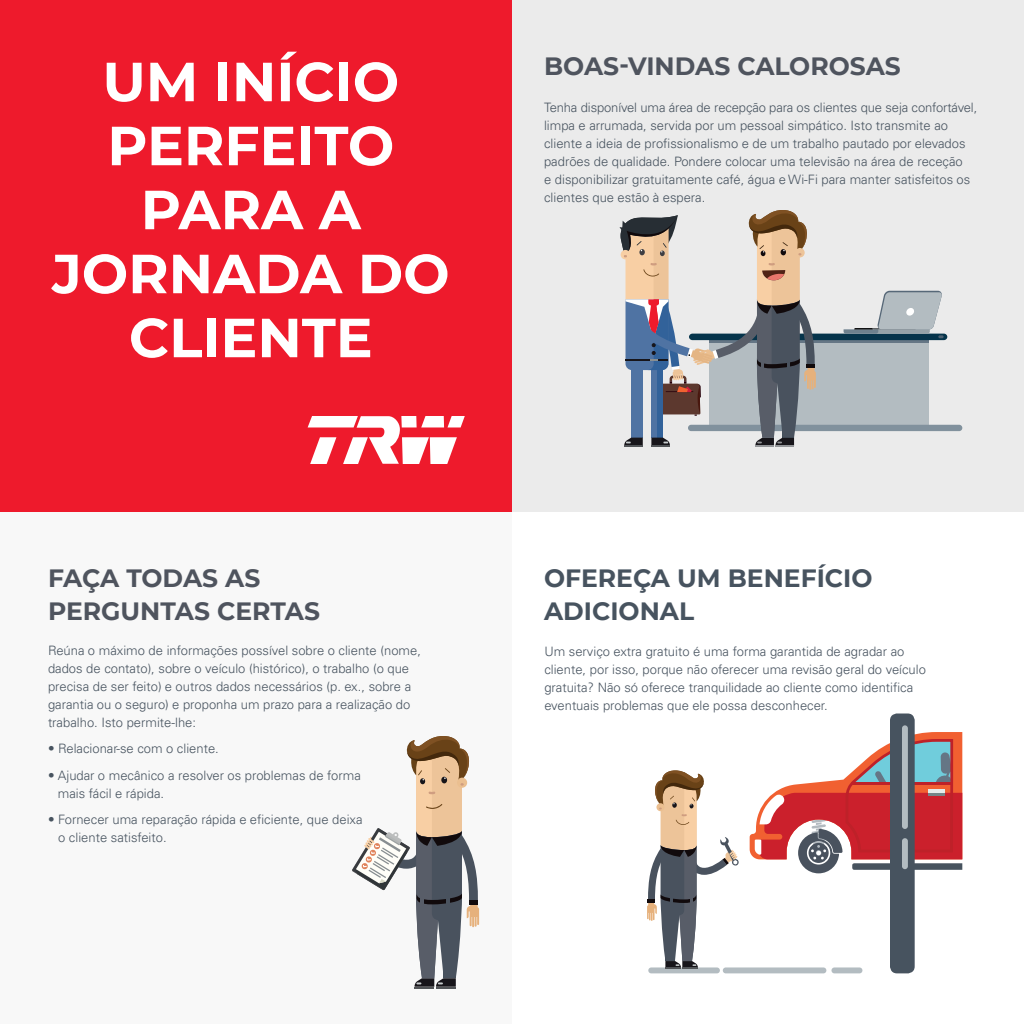
<style>
.page{position:relative;width:1024px;height:1024px;background:#fff}
.page>*{position:absolute;margin:0;border:0;box-sizing:border-box;transform-origin:0 0}
.t1{font:700 55px/64px "Montserrat";color:#fff;text-align:center}
.t2{font:700 25px/33px "Montserrat";color:#4f545e}
.t3{font:700 25px/33px "Montserrat";color:#47535f}
.justification{font:300 13px/18px "Univers LT Pro 45";color:#47535f}
</style>
<div class="page">
<div style="left:0;top:0;width:512px;height:513px;background:#ee1a2c"></div>
<div style="left:512px;top:0;width:512px;height:513px;background:#ebebeb"></div>
<div style="left:0;top:513px;width:512px;height:511px;background:#f8f8f8"></div>
<div style="left:710px;top:340px;width:219px;height:88px;background:#b3bcc1"></div>
<hr style="left:710px;top:340px;width:219px;height:2px;background:#657685">
<div style="left:688px;top:425px;width:274px;height:6px;background:#81919d;border-radius:3px"></div>
<div style="left:689px;top:334px;width:258px;height:6px;background:#05344b;border-radius:3px"></div>
<svg style="left:844px;top:291px;width:100px;height:47px"></svg>
<svg style="left:619px;top:210px;width:197px;height:237px"></svg>
<div style="left:831px;top:967px;width:31px;height:6px;background:#b3bcc1;border-radius:3px"></div>
<div style="left:648px;top:967px;width:72px;height:6px;background:#b3bcc1;border-radius:3px"></div>
<div style="left:723px;top:967px;width:103px;height:6px;background:#b3bcc1;border-radius:3px"></div>
<svg style="left:647px;top:770px;width:92px;height:199px"></svg>
<svg style="left:308px;top:416px;width:157px;height:48px"></svg>
<div style="left:890px;top:714px;width:25px;height:259px;background:#47535f;border-radius:7px"></div>
<svg style="left:750px;top:732px;width:212px;height:141px"></svg>
<div style="left:902px;top:725px;width:6px;height:104px;background:#b3bcc1;border-radius:3px"></div>
<div style="left:902px;top:838px;width:6px;height:31px;background:#b3bcc1;border-radius:3px"></div>
<svg style="left:352px;top:736px;width:127px;height:253px"></svg>
<p class="t1" style="left:52px;top:47px;width:399px">UM INÍCIO<br>PERFEITO<br>PARA A<br>JORNADA DO<br>CLIENTE</p>
<p class="t2" style="left:544px;top:49px;width:358px">BOAS-VINDAS CALOROSAS</p>
<p class="justification" style="left:544px;top:98px;width:435px">Tenha disponível uma área de recepção para os clientes que seja confortável, limpa e arrumada, servida por um pessoal simpático. Isto transmite ao cliente a ideia de profissionalismo e de um trabalho pautado por elevados padrões de qualidade. Pondere colocar uma televisão na área de receção<br>e disponibilizar gratuitamente café, água e Wi-Fi para manter satisfeitos os clientes que estão à espera.</p>
<p class="t2" style="left:48px;top:561px;width:274px">FAÇA TODAS AS<br>PERGUNTAS CERTAS</p>
<p class="t3" style="left:544px;top:561px;width:330px">OFEREÇA UM BENEFÍCIO<br>ADICIONAL</p>
<p class="justification" style="left:48px;top:641px;width:374px">Reúna o máximo de informações possível sobre o cliente (nome, dados de contato), sobre o veículo (histórico), o trabalho (o que precisa de ser feito) e outros dados necessários (p. ex., sobre a garantia ou o seguro) e proponha um prazo para a realização do trabalho. Isto permite-lhe:</p>
<p class="justification" style="left:48px;top:739px;width:172px">• Relacionar-se com o cliente.</p>
<p class="justification" style="left:58px;top:766px;width:305px;text-indent:-10px">• Ajudar o mecânico a resolver os problemas de forma mais fácil e rápida.</p>
<p class="justification" style="left:58px;top:810px;width:306px;text-indent:-10px">• Fornecer uma reparação rápida e eficiente, que deixa o cliente satisfeito.</p>
<p class="justification" style="left:544px;top:642px;width:383px">Um serviço extra gratuito é uma forma garantida de agradar ao cliente, por isso, porque não oferecer uma revisão geral do veículo gratuita? Não só oferece tranquilidade ao cliente como identifica eventuais problemas que ele possa desconhecer.</p>
</div>
